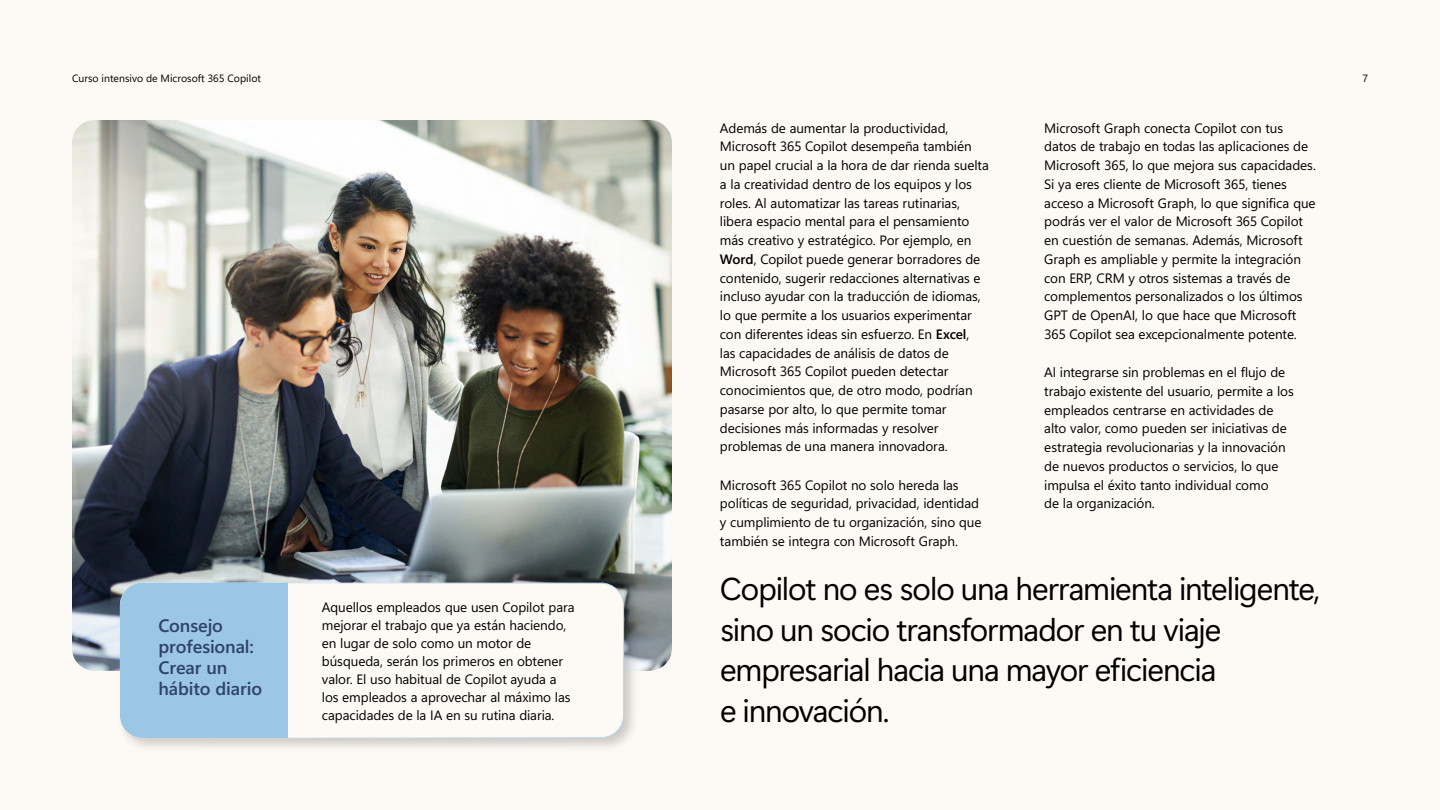
<style>
.page{position:relative;width:1440px;height:810px;background:#fdf9f4}
.page>*{position:absolute;margin:0;border:0;box-sizing:border-box;transform-origin:0 0}
.P_XL{font:31.5px/40.5px "Segoe Sans 240000";letter-spacing:-.03em;color:#000}
.P_Lg_Bld{font:18px/21px "Segoe Sans a 8000";letter-spacing:-.01em;color:#31436c}
.Caption_1{font:13.5px/18.8px "Segoe Sans a 8000";letter-spacing:-.005em;color:#000}
.Page_Header{font:10.5px "Segoe Sans a 8000";color:#000}
.Page{font:10.5px "Segoe Sans a 8000";color:#000}
.s1{font-style:inherit}
</style>
<div class="page">
<img style="left:72px;top:120px;width:600px;height:551px">
<div style="left:115px;top:578px;width:524px;height:176px;background:#000;opacity:.2"></div>
<div style="left:120px;top:583px;width:504px;height:155px;background:#fdf9f4;border-radius:22px"></div>
<div style="left:120px;top:583px;width:168px;height:155px;background:#9bc7e5"></div>
<p class="Page_Header" style="left:72px;top:71px;width:191px">Curso intensivo de Microsoft 365 Copilot</p>
<p class="Page" style="left:1362px;top:71px;width:7px">7</p>
<p class="Caption_1" style="left:720px;top:118px;width:271px">Además de aumentar la productividad, Microsoft 365 Copilot desempeña también un papel crucial a la hora de dar rienda suelta a la creatividad dentro de los equipos y los roles. Al automatizar las tareas rutinarias, libera espacio mental para el pensamiento más creativo y estratégico. Por ejemplo, en <span class="s1">Word</span>, Copilot puede generar borradores de contenido, sugerir redacciones alternativas e incluso ayudar con la traducción de idiomas, lo que permite a los usuarios experimentar con diferentes ideas sin esfuerzo. En <span class="s1">Excel</span>,<br>las capacidades de análisis de datos de Microsoft 365 Copilot pueden detectar conocimientos que, de otro modo, podrían pasarse por alto, lo que permite tomar decisiones más informadas y resolver problemas de una manera innovadora.</p>
<p class="Caption_1" style="left:720px;top:475px;width:263px">Microsoft 365 Copilot no solo hereda las políticas de seguridad, privacidad, identidad y cumplimiento de tu organización, sino que también se integra con Microsoft Graph.</p>
<p class="Caption_1" style="left:1044px;top:118px;width:273px">Microsoft Graph conecta Copilot con tus datos de trabajo en todas las aplicaciones de Microsoft 365, lo que mejora sus capacidades.<br>Si ya eres cliente de Microsoft 365, tienes acceso a Microsoft Graph, lo que significa que podrás ver el valor de Microsoft 365 Copilot en cuestión de semanas. Además, Microsoft Graph es ampliable y permite la integración con ERP, CRM y otros sistemas a través de complementos personalizados o los últimos GPT de OpenAI, lo que hace que Microsoft 365 Copilot sea excepcionalmente potente.</p>
<p class="Caption_1" style="left:1044px;top:363px;width:251px">Al integrarse sin problemas en el flujo de trabajo existente del usuario, permite a los empleados centrarse en actividades de alto valor, como pueden ser iniciativas de estrategia revolucionarias y la innovación de nuevos productos o servicios, lo que impulsa el éxito tanto individual como<br>de la organización.</p>
<p class="P_Lg_Bld" style="left:159px;top:615px;width:97px">Consejo profesional:</p>
<p class="P_Lg_Bld" style="left:159px;top:657px;width:105px">Crear un hábito diario</p>
<p class="Caption_1" style="left:322px;top:598px;width:254px;line-height:18px">Aquellos empleados que usen Copilot para mejorar el trabajo que ya están haciendo, en lugar de solo como un motor de búsqueda, serán los primeros en obtener valor. El uso habitual de Copilot ayuda a los empleados a aprovechar al máximo las capacidades de la IA en su rutina diaria.</p>
<p class="P_XL" style="left:720px;top:568px;width:602px">Copilot no es solo una herramienta inteligente, sino un socio transformador en tu viaje empresarial hacia una mayor eficiencia<br>e innovación.</p>
</div>
